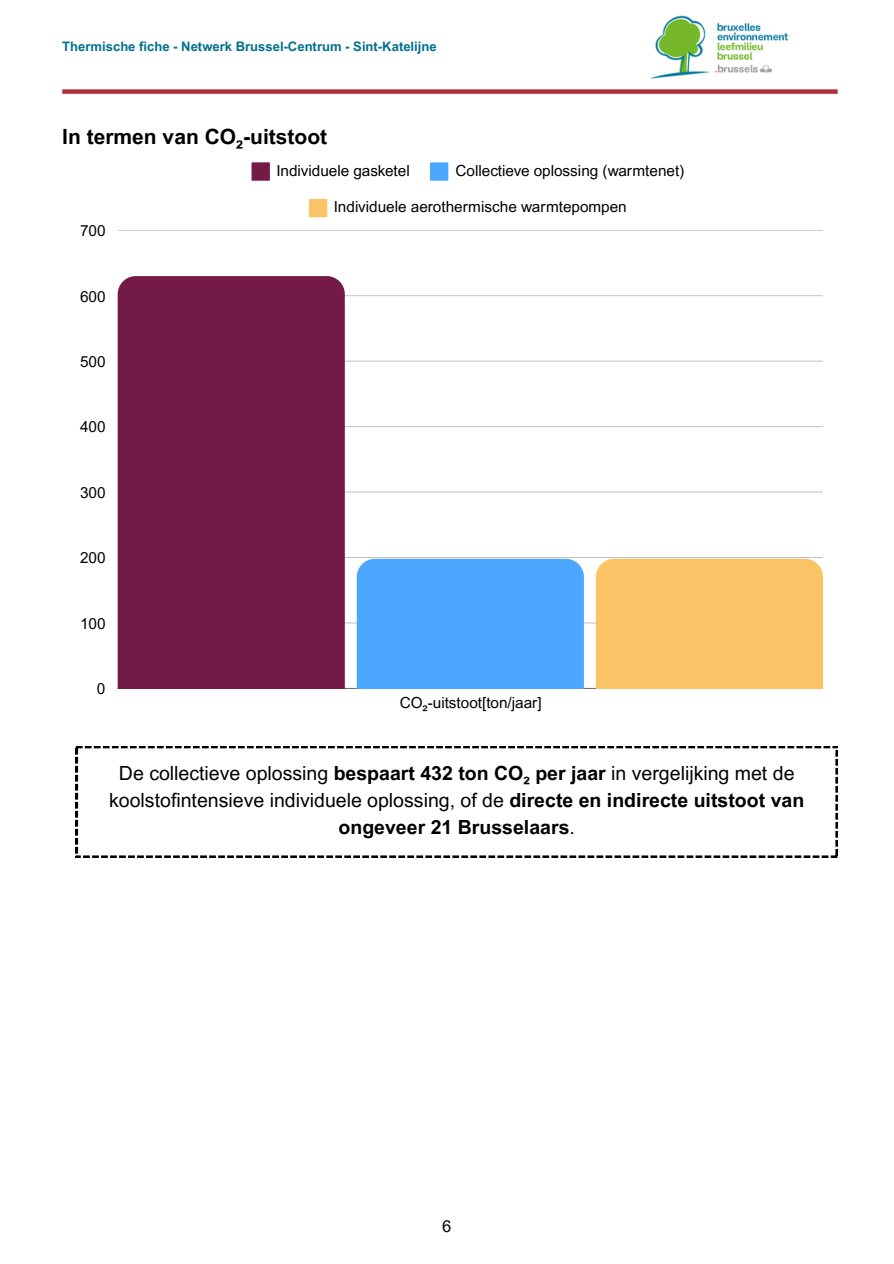
<style>
.page{position:relative;width:894px;height:1264px;background:#fff}
.page>*{position:absolute;margin:0;border:0;box-sizing:border-box;transform-origin:0 0}
.t1{font:700 21px "Arial MT Pro";color:#000}
.t2{font:19.5px/27px "Arial MT Pro";color:#000;text-align:center}
.t3{font:16.5px "Arial MT Pro";color:#000}
.t4{font:15.3px "Arial MT Pro";color:#000}
.t5{font:700 13.05px "Arial MT Pro";color:#006f90}
.s1{font-weight:700}
</style>
<div class="page">
<img style="left:650px;top:16px;width:139px;height:63px">
<div style="left:62px;top:89px;width:775px;height:5px;background:#b5303d"></div>
<svg style="left:251px;top:162px;width:19px;height:19px"></svg>
<svg style="left:430px;top:162px;width:18px;height:19px"></svg>
<svg style="left:309px;top:199px;width:18px;height:18px"></svg>
<hr style="left:118px;top:688px;width:704px;height:1px;background:#000;opacity:.6">
<hr style="left:118px;top:622px;width:704px;height:1px;background:#ddd">
<hr style="left:118px;top:557px;width:704px;height:1px;background:#c1c1c1">
<hr style="left:118px;top:492px;width:704px;height:1px;background:#dbdbdb">
<hr style="left:118px;top:426px;width:704px;height:1px;background:#c7c7c7">
<hr style="left:118px;top:361px;width:704px;height:1px;background:#d4d4d4">
<hr style="left:118px;top:295px;width:704px;height:1px;background:#cecece">
<hr style="left:118px;top:230px;width:704px;height:1px;background:#cecece">
<div style="left:118px;top:276px;width:227px;height:412px;background:#731a47"></div>
<div style="left:356px;top:559px;width:227px;height:129px;background:#4ba7ff"></div>
<div style="left:595px;top:559px;width:227px;height:129px;background:#fac466"></div>
<svg style="left:76px;top:746px;width:761px;height:111px"></svg>
<p class="t5" style="left:62px;top:41px;width:376px">Thermische fiche - Netwerk Brussel-Centrum - Sint-Katelijne</p>
<p class="t1" style="left:62px;top:128px;width:266px">In termen van CO₂-uitstoot</p>
<p class="t4" style="left:276px;top:165px;width:135px">Individuele gasketel</p>
<p class="t4" style="left:455px;top:165px;width:230px">Collectieve oplossing (warmtenet)</p>
<p class="t4" style="left:333px;top:201px;width:294px">Individuele aerothermische warmtepompen</p>
<p class="t4" style="left:80px;top:225px;width:27px">700</p>
<p class="t4" style="left:80px;top:290px;width:27px">600</p>
<p class="t4" style="left:80px;top:356px;width:27px">500</p>
<p class="t4" style="left:80px;top:421px;width:27px">400</p>
<p class="t4" style="left:80px;top:487px;width:27px">300</p>
<p class="t4" style="left:80px;top:552px;width:27px">200</p>
<p class="t4" style="left:80px;top:617px;width:27px">100</p>
<p class="t4" style="left:97px;top:683px;width:10px">0</p>
<p class="t4" style="left:399px;top:697px;width:143px">CO₂-uitstoot[ton/jaar]</p>
<p class="t2" style="left:109px;top:762px;width:696px">De collectieve oplossing <span class="s1">bespaart 432 ton CO₂ per jaar</span> in vergelijking met de koolstofintensieve individuele oplossing, of de <span class="s1">directe en indirecte uitstoot van ongeveer 21 Brusselaars</span>.</p>
<h1 class="t3" style="left:442px;top:1219px;width:11px">6</h1>
</div>
